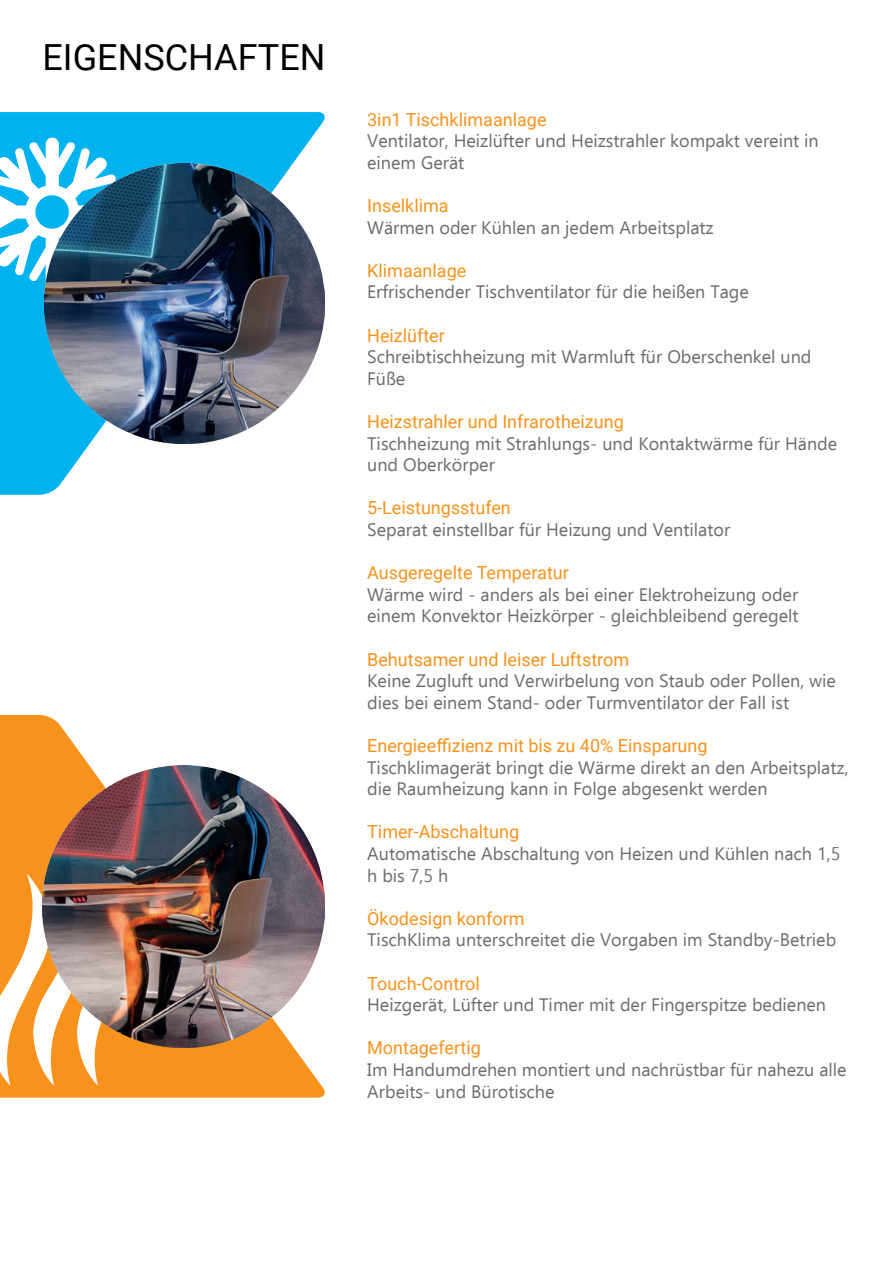
<style>
.page{position:relative;width:893px;height:1263px;background:#fff}
.page>*{position:absolute;margin:0;border:0;box-sizing:border-box;transform-origin:0 0}
.t1{font:36px "Roboto";color:#000001}
.t2{font:18px/21.6px "Ebrima";color:#6c6d70}
.t3{font:18px "Roboto";color:#f7931d}
</style>
<div class="page">
<svg style="left:0;top:112px;width:325px;height:383px;fill:#00b3ef"></svg>
<svg style="left:0;top:138px;width:127px;height:148px"></svg>
<img style="left:44px;top:163px;width:281px;height:281px">
<svg style="left:0;top:715px;width:325px;height:383px;fill:#f7931d"></svg>
<svg style="left:0;top:874px;width:140px;height:212px"></svg>
<img style="left:43px;top:765px;width:282px;height:282px">
<h1 class="t1" style="left:43px;top:32px;width:285px">EIGENSCHAFTEN</h1>
<p class="t3" style="left:367px;top:107px;width:181px">3in1 Tischklimaanlage</p>
<p class="t2" style="left:367px;top:129px;width:453px">Ventilator, Heizlüfter und Heizstrahler kompakt vereint in einem Gerät</p>
<p class="t3" style="left:367px;top:193px;width:83px">Inselklima</p>
<p class="t2" style="left:367px;top:216px;width:348px">Wärmen oder Kühlen an jedem Arbeitsplatz</p>
<p class="t3" style="left:367px;top:258px;width:101px">Klimaanlage</p>
<p class="t2" style="left:367px;top:281px;width:383px">Erfrischender Tischventilator für die heißen Tage</p>
<p class="t3" style="left:367px;top:323px;width:79px">Heizlüfter</p>
<p class="t2" style="left:367px;top:345px;width:446px">Schreibtischheizung mit Warmluft für Oberschenkel und<br>Füße</p>
<p class="t3" style="left:367px;top:409px;width:258px">Heizstrahler und Infrarotheizung</p>
<p class="t2" style="left:367px;top:432px;width:472px">Tischheizung mit Strahlungs- und Kontaktwärme für Hände und Oberkörper</p>
<p class="t3" style="left:367px;top:495px;width:145px">5-Leistungsstufen</p>
<p class="t2" style="left:367px;top:518px;width:365px">Separat einstellbar für Heizung und Ventilator</p>
<p class="t3" style="left:367px;top:560px;width:203px">Ausgeregelte Temperatur</p>
<p class="t2" style="left:367px;top:583px;width:433px">Wärme wird - anders als bei einer Elektroheizung oder einem Konvektor Heizkörper - gleichbleibend geregelt</p>
<p class="t3" style="left:367px;top:647px;width:263px">Behutsamer und leiser Luftstrom</p>
<p class="t2" style="left:367px;top:669px;width:470px">Keine Zugluft und Verwirbelung von Staub oder Pollen, wie dies bei einem Stand- oder Turmventilator der Fall ist</p>
<p class="t3" style="left:367px;top:733px;width:342px">Energieeffizienz mit bis zu 40% Einsparung</p>
<p class="t2" style="left:367px;top:756px;width:483px">Tischklimagerät bringt die Wärme direkt an den Arbeitsplatz, die Raumheizung kann in Folge abgesenkt werden</p>
<p class="t3" style="left:367px;top:819px;width:153px">Timer-Abschaltung</p>
<p class="t2" style="left:367px;top:842px;width:475px">Automatische Abschaltung von Heizen und Kühlen nach 1,5 h bis 7,5 h</p>
<p class="t3" style="left:367px;top:906px;width:159px">Ökodesign konform</p>
<p class="t2" style="left:367px;top:929px;width:471px">TischKlima unterschreitet die Vorgaben im Standby-Betrieb</p>
<p class="t3" style="left:367px;top:971px;width:114px">Touch-Control</p>
<p class="t2" style="left:367px;top:993px;width:460px">Heizgerät, Lüfter und Timer mit der Fingerspitze bedienen</p>
<p class="t3" style="left:367px;top:1035px;width:115px">Montagefertig</p>
<p class="t2" style="left:367px;top:1058px;width:481px">Im Handumdrehen montiert und nachrüstbar für nahezu alle<br>Arbeits- und Bürotische</p>
</div>
